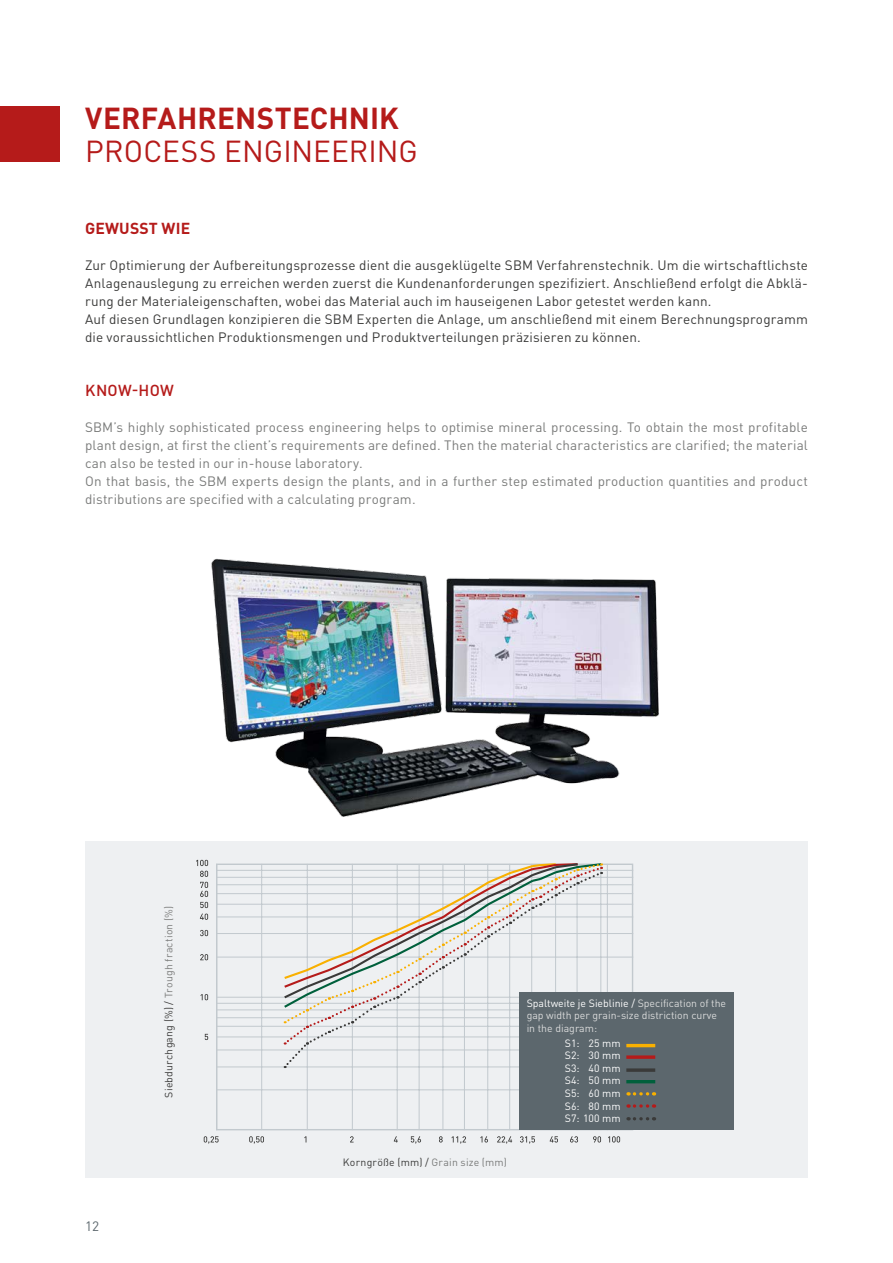
<style>
.page{position:relative;width:893px;height:1263px;background:#fff}
.page>*{position:absolute;margin:0;border:0;box-sizing:border-box;transform-origin:0 0}
.t1{font:30px "DIN Pro";letter-spacing:.005em;color:#b51b1a}
.t2{font:700 30px "DIN Pro";letter-spacing:.005em;color:#b51b1a}
.t3{font:700 15.75px "DIN Pro";letter-spacing:.01em;color:#b51b1a}
.t4{font:500 15.75px "DIN Pro";letter-spacing:.02em;color:#b51b1a}
.t5{font:13.5px/18px "DIN Pro";letter-spacing:.01em;color:#3a3a39}
.t6{font:13.5px/18px "DIN Pro";letter-spacing:.01em;color:#7a7b7a}
.t7{font:13.5px "DIN Pro";color:#5c676d}
.t8{font:10.5px/12.6px "DIN Pro";color:#dadbdb}
.t9{font:10.5px "DIN Pro";letter-spacing:.02em;color:#3a3a39}
.t10{font:10.5px/12.6px "DIN Pro";color:#fff;text-align:justify}
.s1{color:#7a7b7a}
.s2{color:#fff}
</style>
<div class="page">
<div style="left:0;top:106px;width:60px;height:56px;background:#b51b1a"></div>
<img style="left:211px;top:558px;width:448px;height:259px">
<div style="left:85px;top:842px;width:723px;height:336px;background:#eef0f2"></div>
<hr style="left:607px;top:864px;width:1px;height:266px;background:#c2c9ce">
<hr style="left:509px;top:864px;width:1px;height:266px;background:#c2c9ce">
<hr style="left:487px;top:864px;width:1px;height:266px;background:#c2c9ce">
<hr style="left:464px;top:864px;width:1px;height:266px;background:#c2c9ce">
<hr style="left:443px;top:864px;width:1px;height:266px;background:#c2c9ce">
<hr style="left:419px;top:864px;width:1px;height:266px;background:#c2c9ce">
<hr style="left:397px;top:864px;width:1px;height:266px;background:#c2c9ce">
<hr style="left:352px;top:864px;width:1px;height:266px;background:#c2c9ce">
<hr style="left:307px;top:864px;width:1px;height:266px;background:#c2c9ce">
<hr style="left:261px;top:864px;width:1px;height:266px;background:#c2c9ce">
<hr style="left:216px;top:864px;width:1px;height:266px;background:#c2c9ce">
<hr style="left:217px;top:870px;width:416px;height:1px;background:#c2c9ce">
<hr style="left:217px;top:877px;width:416px;height:1px;background:#c2c9ce">
<hr style="left:217px;top:884px;width:416px;height:1px;background:#c2c9ce">
<hr style="left:217px;top:893px;width:416px;height:1px;background:#c2c9ce">
<hr style="left:217px;top:904px;width:416px;height:1px;background:#c2c9ce">
<hr style="left:217px;top:916px;width:416px;height:1px;background:#c2c9ce">
<hr style="left:217px;top:933px;width:416px;height:1px;background:#c2c9ce">
<hr style="left:217px;top:957px;width:416px;height:1px;background:#c2c9ce">
<hr style="left:217px;top:997px;width:416px;height:1px;background:#c2c9ce">
<hr style="left:217px;top:1003px;width:416px;height:1px;background:#c2c9ce">
<hr style="left:217px;top:1009px;width:416px;height:1px;background:#c2c9ce">
<hr style="left:217px;top:1017px;width:416px;height:1px;background:#c2c9ce">
<hr style="left:217px;top:1026px;width:416px;height:1px;background:#c2c9ce">
<hr style="left:217px;top:1036px;width:416px;height:1px;background:#c2c9ce">
<hr style="left:217px;top:1049px;width:416px;height:1px;background:#c2c9ce">
<hr style="left:217px;top:1066px;width:416px;height:1px;background:#c2c9ce">
<hr style="left:217px;top:1089px;width:416px;height:1px;background:#c2c9ce">
<svg style="left:204px;top:1136px;width:15px;height:8px"></svg>
<svg style="left:249px;top:1136px;width:15px;height:8px"></svg>
<svg style="left:350px;top:1136px;width:4px;height:6px"></svg>
<svg style="left:394px;top:1136px;width:4px;height:6px"></svg>
<svg style="left:411px;top:1136px;width:10px;height:8px"></svg>
<svg style="left:439px;top:1136px;width:4px;height:6px"></svg>
<svg style="left:452px;top:1136px;width:14px;height:8px"></svg>
<svg style="left:480px;top:1136px;width:8px;height:6px"></svg>
<svg style="left:497px;top:1136px;width:15px;height:8px"></svg>
<svg style="left:520px;top:1136px;width:15px;height:8px"></svg>
<svg style="left:550px;top:1136px;width:8px;height:6px"></svg>
<svg style="left:570px;top:1136px;width:8px;height:6px"></svg>
<svg style="left:593px;top:1136px;width:8px;height:6px"></svg>
<svg style="left:608px;top:1136px;width:12px;height:6px"></svg>
<svg style="left:196px;top:860px;width:12px;height:60px"></svg>
<svg style="left:200px;top:930px;width:8px;height:6px"></svg>
<svg style="left:200px;top:954px;width:8px;height:6px"></svg>
<svg style="left:201px;top:994px;width:7px;height:6px"></svg>
<svg style="left:205px;top:1034px;width:3px;height:6px"></svg>
<svg style="left:282px;top:863px;width:320px;height:205px"></svg>
<div style="left:519px;top:992px;width:215px;height:138px;background:#5c676d"></div>
<hr style="left:626px;top:1044px;width:29px;height:3px;background:#f9b000">
<svg style="left:626px;top:1055px;width:29px;height:4px"></svg>
<svg style="left:626px;top:1068px;width:29px;height:4px"></svg>
<hr style="left:626px;top:1080px;width:29px;height:3px;background:#00603c">
<svg style="left:628px;top:1092px;width:27px;height:3px"></svg>
<svg style="left:628px;top:1104px;width:27px;height:4px"></svg>
<svg style="left:628px;top:1117px;width:27px;height:3px"></svg>
<h1 class="t2" style="left:85px;top:93px;width:315px">VERFAHRENSTECHNIK</h1>
<h1 class="t1" style="left:85px;top:128px;width:334px">PROCESS ENGINEERING</h1>
<p class="t3" style="left:85px;top:215px;width:107px">GEWUSST WIE</p>
<p class="t5" style="left:85px;top:255px;width:724px">Zur Optimierung der Aufbereitungsprozesse dient die ausgeklügelte SBM Verfahrenstechnik. Um die wirtschaftlichste Anlagenauslegung zu erreichen werden zuerst die Kundenanforderungen spezifiziert. Anschließend erfolgt die Abklä&shy;rung der Materialeigenschaften, wobei das Material auch im hauseigenen Labor getestet werden kann.<br>Auf diesen Grundlagen konzipieren die SBM Experten die Anlage, um anschließend mit einem Berechnungsprogramm die voraussichtlichen Produktionsmengen und Produktverteilungen präzisieren zu können.</p>
<p class="t4" style="left:85px;top:378px;width:90px">KNOW-HOW</p>
<p class="t6" style="left:85px;top:417px;width:724px">SBM’s highly sophisticated process engineering helps to optimise mineral processing. To obtain the most profitable plant design, at first the client’s requirements are defined. Then the material characteristics are clarified; the material can also be tested in our in-house laboratory.<br>On that basis, the SBM experts design the plants, and in a further step estimated production quantities and product distributions are specified with a calculating program.</p>
<p class="t7" style="left:85px;top:1215px;width:16px">12</p>
<p class="t9" style="left:161px;top:1098px;width:193px;rotate:-90deg">Siebdurchgang (%) / <span class="s1">Trough fraction (%)</span></p>
<p class="t9" style="left:343px;top:1153px;width:166px">Korngröße (mm) / <span class="s1">Grain size (mm)</span></p>
<p class="t8" style="left:527px;top:995px;width:201px"><span class="s2">Spaltweite je Sieblinie /</span> Specification of the gap width per grain-size distriction curve in the diagram:</p>
<p class="t10" style="left:565px;top:1035px;width:57px">S1: 25 mm S2: 30 mm S3: 40 mm S4: 50 mm S5: 60 mm S6: 80 mm S7: 100 mm</p>
</div>
